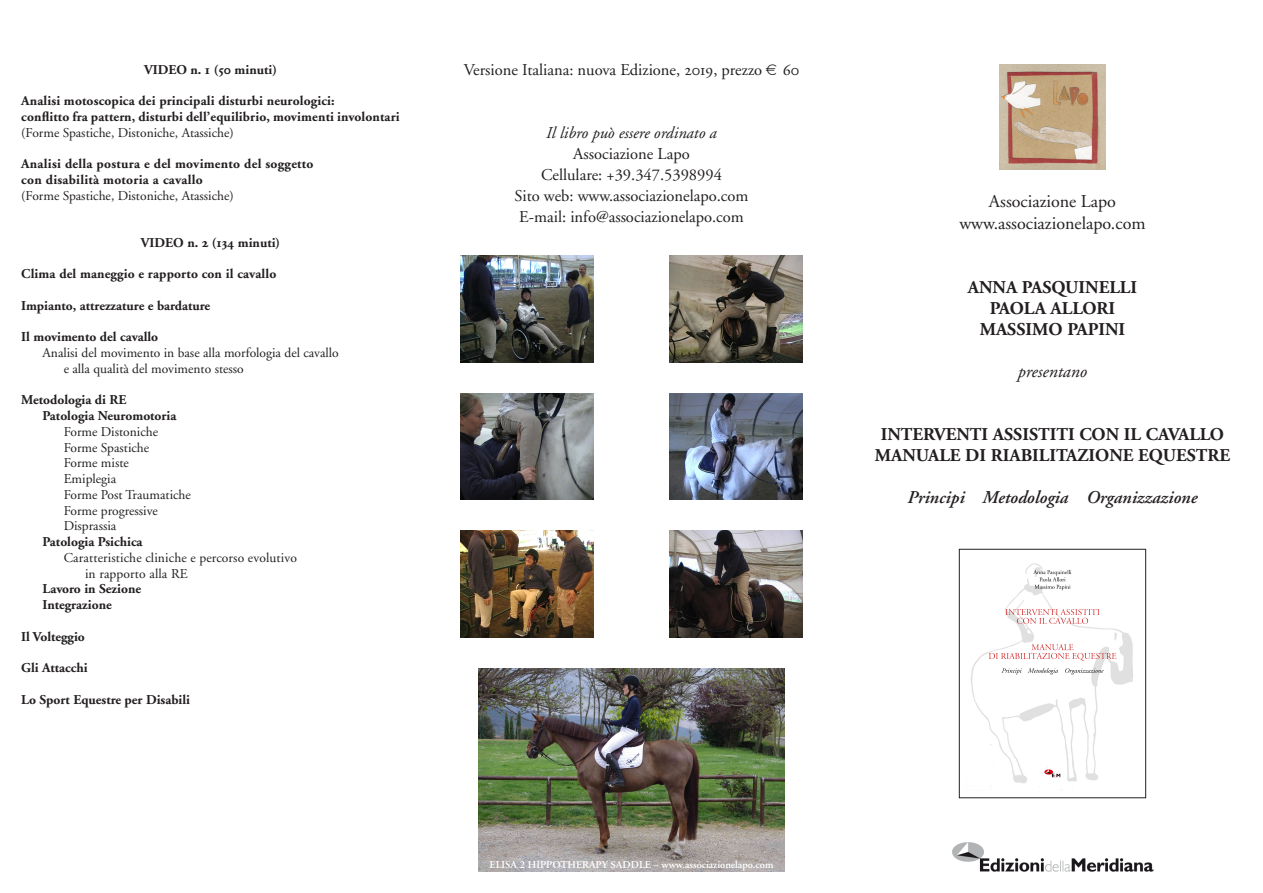
<style>
.page{position:relative;width:1263px;height:893px;background:#fff}
.page>*{position:absolute;margin:0;border:0;box-sizing:border-box;transform-origin:0 0}
.t1{font:18px "Adobe Garamond Bold Os F";color:#231f20}
.t2{font:18px "Adobe Garamond";color:#231f20}
.t3{font:18px "Adobe Garamond Semibold Italic Os F";color:#231f20}
.t4{font:18px "Adobe Garamond Italic Os F";color:#231f20}
.t5{font:16.5px "Adobe Garamond";color:#231f20}
.t6{font:16.5px "Adobe Garamond Italic Os F";color:#231f20}
.t7{font:13.5px "Adobe Garamond Bold Os F";letter-spacing:.005em;color:#231f20}
.t8{font:13.5px "Adobe Garamond";color:#231f20}
.t9{font:600 10.5px "Adobe Garamond";color:#fff}
.s1{font-family:"Adobe Garamond Regular SC"}
</style>
<div class="page">
<img style="left:461px;top:256px;width:133px;height:106px">
<img style="left:669px;top:256px;width:133px;height:106px">
<img style="left:461px;top:393px;width:133px;height:107px">
<img style="left:669px;top:393px;width:133px;height:107px">
<img style="left:461px;top:531px;width:133px;height:106px">
<img style="left:669px;top:531px;width:133px;height:106px">
<img style="left:478px;top:668px;width:307px;height:204px">
<img style="left:952px;top:842px;width:202px;height:30px">
<img style="left:970px;top:563px;width:163px;height:224px">
<div style="left:959px;top:549px;width:187px;height:249px;border:1px solid #231f20"></div>
<img style="left:999px;top:64px;width:107px;height:106px">
<p class="t7" style="left:144px;top:62px;width:134px">VIDEO n. 1 (50 minuti)</p>
<p class="t7" style="left:21px;top:93px;width:315px">Analisi motoscopica dei principali disturbi neurologici:</p>
<p class="t7" style="left:21px;top:109px;width:380px">conflitto fra pattern, disturbi dell’equilibrio, movimenti involontari</p>
<p class="t8" style="left:21px;top:125px;width:214px">(Forme Spastiche, Distoniche, Atassiche)</p>
<p class="t7" style="left:21px;top:156px;width:294px">Analisi della postura e del movimento del soggetto</p>
<p class="t7" style="left:21px;top:172px;width:183px">con disabilità motoria a cavallo</p>
<p class="t8" style="left:21px;top:188px;width:214px">(Forme Spastiche, Distoniche, Atassiche)</p>
<p class="t7" style="left:141px;top:235px;width:141px">VIDEO n. 2 (134 minuti)</p>
<p class="t7" style="left:21px;top:267px;width:257px">Clima del maneggio e rapporto con il cavallo</p>
<p class="t7" style="left:21px;top:298px;width:191px">Impianto, attrezzature e bardature</p>
<p class="t7" style="left:21px;top:330px;width:138px">Il movimento del cavallo</p>
<p class="t8" style="left:43px;top:346px;width:298px">Analisi del movimento in base alla morfologia del cavallo</p>
<p class="t8" style="left:64px;top:361px;width:181px">e alla qualità del movimento stesso</p>
<p class="t7" style="left:21px;top:393px;width:107px">Metodologia di RE</p>
<p class="t7" style="left:43px;top:408px;width:135px">Patologia Neuromotoria</p>
<p class="t8" style="left:64px;top:424px;width:96px">Forme Distoniche</p>
<p class="t8" style="left:64px;top:440px;width:87px">Forme Spastiche</p>
<p class="t8" style="left:64px;top:456px;width:67px">Forme miste</p>
<p class="t8" style="left:64px;top:472px;width:54px">Emiplegia</p>
<p class="t8" style="left:64px;top:487px;width:129px">Forme Post Traumatiche</p>
<p class="t8" style="left:64px;top:503px;width:95px">Forme progressive</p>
<p class="t8" style="left:64px;top:519px;width:54px">Disprassia</p>
<p class="t7" style="left:43px;top:534px;width:102px">Patologia Psichica</p>
<p class="t8" style="left:64px;top:550px;width:235px">Caratteristiche cliniche e percorso evolutivo</p>
<p class="t8" style="left:85px;top:566px;width:104px">in rapporto alla RE</p>
<p class="t7" style="left:43px;top:582px;width:100px">Lavoro in Sezione</p>
<p class="t7" style="left:43px;top:597px;width:71px">Integrazione</p>
<p class="t7" style="left:21px;top:629px;width:65px">Il Volteggio</p>
<p class="t7" style="left:21px;top:660px;width:68px">Gli Attacchi</p>
<p class="t7" style="left:21px;top:692px;width:170px">Lo Sport Equestre per Disabili</p>
<p class="t5" style="left:464px;top:61px;width:337px">Versione Italiana: nuova Edizione, <span class="s1">2019</span>, prezzo <span class="s1">60</span></p>
<p class="t6" style="left:546px;top:124px;width:172px">Il libro può essere ordinato a</p>
<p class="t5" style="left:573px;top:145px;width:118px">Associazione Lapo</p>
<p class="t5" style="left:541px;top:166px;width:182px">Cellulare: +39.347.5398994</p>
<p class="t5" style="left:515px;top:187px;width:235px">Sito web: www.associazionelapo.com</p>
<p class="t5" style="left:519px;top:208px;width:226px">E-mail: info@associazionelapo.com</p>
<p class="t9" style="left:490px;top:859px;width:285px">ELISA 2 HIPPOTHERAPY SADDLE – www.associazionelapo.com</p>
<p class="t2" style="left:989px;top:192px;width:129px">Associazione Lapo</p>
<p class="t2" style="left:959px;top:214px;width:188px">www.associazionelapo.com</p>
<p class="t1" style="left:968px;top:278px;width:171px">ANNA PASQUINELLI</p>
<p class="t1" style="left:990px;top:299px;width:127px">PAOLA ALLORI</p>
<p class="t1" style="left:980px;top:320px;width:147px">MASSIMO PAPINI</p>
<p class="t4" style="left:1018px;top:362px;width:71px">presentano</p>
<p class="t1" style="left:881px;top:425px;width:345px">INTERVENTI ASSISTITI CON IL CAVALLO</p>
<p class="t1" style="left:875px;top:446px;width:357px">MANUALE DI RIABILITAZIONE EQUESTRE</p>
<p class="t3" style="left:907px;top:487px;width:291px">Principi Metodologia Organizzazione</p>
</div>
